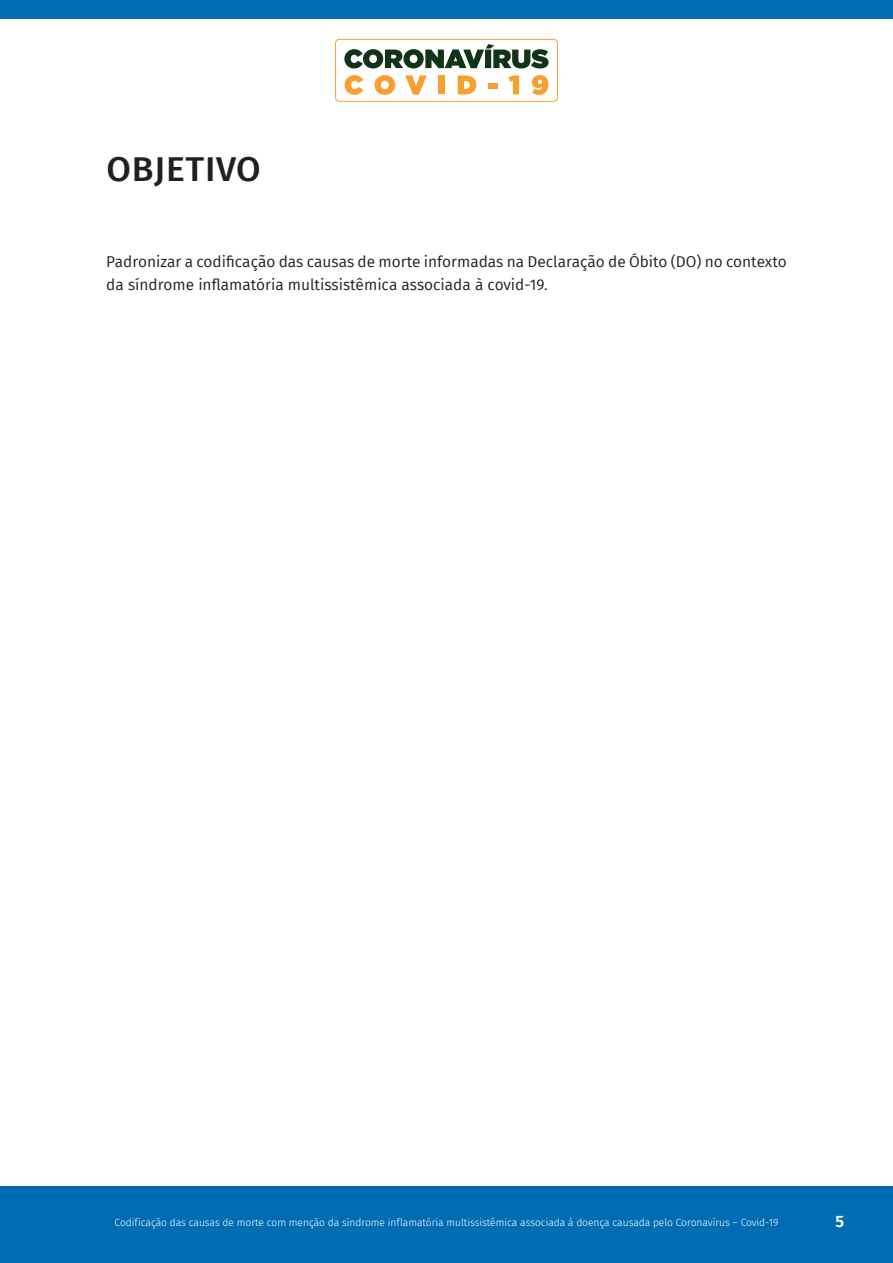
<style>
.page{position:relative;width:893px;height:1263px;background:#fff}
.page>*{position:absolute;margin:0;border:0;box-sizing:border-box;transform-origin:0 0}
.t1{font:500 34.5px "Fira Sans";letter-spacing:.02em;color:#231f20}
.t2{font:600 16.5px "Fira Sans";color:#fff}
.t3{font:15.3px/22.5px "Fira Sans";color:#231f20}
.t4{font:300 10.5px "Fira Sans";letter-spacing:-.005em;color:#fff}
</style>
<div class="page">
<svg style="left:335px;top:39px;width:223px;height:63px"></svg>
<div style="left:0;top:0;width:893px;height:19px;background:#006db3"></div>
<div style="left:0;top:1186px;width:893px;height:77px;background:#006db3"></div>
<h1 class="t1" style="left:106px;top:141px;width:156px">OBJETIVO</h1>
<p class="t3" style="left:106px;top:250px;width:682px">Padronizar a codificação das causas de morte informadas na Declaração de Óbito (DO) no contexto da síndrome inflamatória multissistêmica associada à covid-19.</p>
<p class="t4" style="left:115px;top:1215px;width:665px">Codificação das causas de morte com menção da síndrome inflamatória multissistêmica associada à doença causada pelo Coronavírus – Covid-19</p>
<p class="t2" style="left:835px;top:1208px;width:10px">5</p>
</div>
